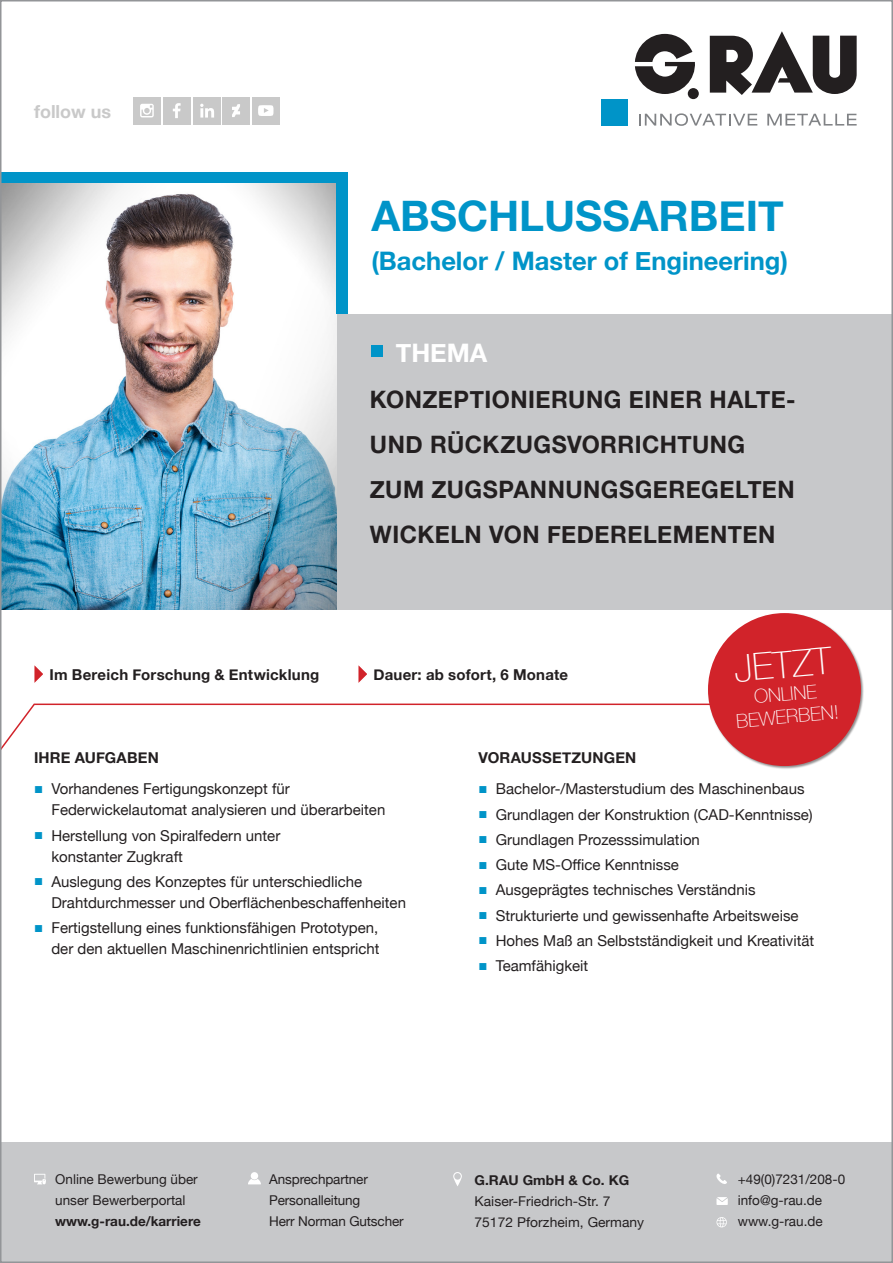
<style>
.page{position:relative;width:893px;height:1263px;background:#fff}
.page>*{position:absolute;margin:0;border:0;box-sizing:border-box;transform-origin:0 0}
.t1{font:700 42px "Helvetica Neue";color:#0094c8}
.t2{font:100 37.35px "Helvetica Neue";color:#fff}
.t3{font:700 25.5px "Helvetica Neue";color:#0094c8}
.t4{font:700 25.5px "Helvetica Neue";color:#fff}
.t5{font:700 24px/45px "Helvetica Neue";letter-spacing:.02em;color:#231f20}
.t6{font:100 19.05px "Helvetica Neue";color:#fff}
.t7{font:100 18.9px "Helvetica Neue";color:#fff}
.t8{font:700 18px "Helvetica Neue";color:#c9c9c9}
.t9{font:15px/21px "Helvetica Neue";color:#231f20}
.t10{font:700 15px "Helvetica Neue";letter-spacing:.01em;color:#231f20}
.t11{font:13.5px/21px "Helvetica Neue";color:#231f20}
.t12{font:700 13.5px "Helvetica Neue";color:#231f20}
.s1{font-family:"Arial";color:#0094c8}
</style>
<div class="page">
<div style="left:0;top:1142px;width:893px;height:121px;background:#c7c8ca"></div>
<svg style="left:34px;top:1174px;width:12px;height:10px"></svg>
<svg style="left:248px;top:1172px;width:13px;height:12px"></svg>
<svg style="left:453px;top:1172px;width:9px;height:14px"></svg>
<div style="left:454px;top:1173px;width:7px;height:7px;background:#c7c8ca;border-radius:50%"></div>
<svg style="left:716px;top:1173px;width:11px;height:11px"></svg>
<svg style="left:716px;top:1197px;width:12px;height:8px"></svg>
<svg style="left:716px;top:1217px;width:11px;height:10px"></svg>
<div style="left:222px;top:97px;width:28px;height:27px;background:#c9c9c9"></div>
<svg style="left:232px;top:104px;width:8px;height:13px"></svg>
<div style="left:252px;top:97px;width:28px;height:27px;background:#c9c9c9"></div>
<svg style="left:258px;top:105px;width:16px;height:11px"></svg>
<div style="left:193px;top:97px;width:27px;height:27px;background:#c9c9c9"></div>
<svg style="left:200px;top:104px;width:14px;height:14px"></svg>
<div style="left:163px;top:97px;width:28px;height:27px;background:#c9c9c9"></div>
<svg style="left:173px;top:103px;width:8px;height:15px"></svg>
<div style="left:133px;top:97px;width:28px;height:27px;background:#c9c9c9"></div>
<svg style="left:140px;top:104px;width:14px;height:13px"></svg>
<svg style="left:34px;top:665px;width:9px;height:18px"></svg>
<svg style="left:358px;top:665px;width:9px;height:18px"></svg>
<div style="left:688px;top:88px;width:11px;height:11px;background:#231f20;border-radius:50%"></div>
<div style="left:601px;top:99px;width:27px;height:27px;background:#0094c8"></div>
<svg style="left:635px;top:34px;width:61px;height:60px"></svg>
<svg style="left:710px;top:31px;width:147px;height:64px"></svg>
<svg style="left:639px;top:113px;width:118px;height:13px"></svg>
<svg style="left:767px;top:114px;width:90px;height:12px"></svg>
<svg style="left:3px;top:703px;width:704px;height:45px"></svg>
<div style="left:0;top:172px;width:347px;height:19px;background:#0094c8"></div>
<div style="left:3px;top:314px;width:890px;height:295px;background:#c7c8ca"></div>
<div style="left:371px;top:346px;width:12px;height:11px;background:#0094c8"></div>
<img style="left:3px;top:183px;width:333px;height:426px">
<div style="left:336px;top:183px;width:11px;height:131px;background:#0094c8"></div>
<div style="left:707px;top:613px;width:157px;height:156px;background:#231f20;opacity:.5"></div>
<div style="left:708px;top:613px;width:153px;height:153px;background:#d1232a;border-radius:50%"></div>
<p class="t8" style="left:34px;top:97px;width:79px">follow us</p>
<p class="t1" style="left:371px;top:183px;width:414px">ABSCHLUSSARBEIT</p>
<p class="t3" style="left:371px;top:241px;width:418px">(Bachelor / Master of Engineering)</p>
<p class="t4" style="left:396px;top:333px;width:93px">THEMA</p>
<p class="t5" style="left:370px;top:378px;width:427px">KONZEPTIONIERUNG EINER HALTE-<br>UND RÜCKZUGSVORRICHTUNG</p>
<p class="t5" style="left:370px;top:468px;width:426px">ZUM ZUGSPANNUNGSGEREGELTEN</p>
<p class="t5" style="left:370px;top:513px;width:407px">WICKELN VON FEDERELEMENTEN</p>
<p class="t10" style="left:50px;top:663px;width:271px">Im Bereich Forschung &amp; Entwicklung</p>
<p class="t10" style="left:374px;top:663px;width:196px">Dauer: ab sofort, 6 Monate</p>
<p class="t2" style="left:732px;top:640px;width:99px;rotate:-5deg">JETZT</p>
<p class="t7" style="left:753px;top:682px;width:64px;rotate:-5deg">ONLINE</p>
<p class="t6" style="left:735px;top:706px;width:104px;rotate:-5deg">BEWERBEN!</p>
<p class="t10" style="left:34px;top:746px;width:126px">IHRE AUFGABEN</p>
<p class="t9" style="left:51px;top:779px;width:335px;text-indent:-17px"><span class="s1">■</span> Vorhandenes Fertigungskonzept für<br>Federwickelautomat analysieren und überarbeiten</p>
<p class="t9" style="left:51px;top:825px;width:230px;text-indent:-17px"><span class="s1">■</span> Herstellung von Spiralfedern unter konstanter Zugkraft</p>
<p class="t9" style="left:51px;top:872px;width:356px;text-indent:-17px"><span class="s1">■</span> Auslegung des Konzeptes für unterschiedliche<br>Drahtdurchmesser und Oberflächenbeschaffenheiten</p>
<p class="t9" style="left:34px;top:918px;width:347px;text-align:right"><span class="s1">■</span> Fertigstellung eines funktionsfähigen Prototypen, der den aktuellen Maschinenrichtlinien entspricht</p>
<p class="t10" style="left:478px;top:746px;width:159px">VORAUSSETZUNGEN</p>
<p class="t9" style="left:478px;top:779px;width:328px"><span class="s1">■</span> Bachelor-/Masterstudium des Maschinenbaus</p>
<p class="t9" style="left:478px;top:804px;width:336px"><span class="s1">■</span> Grundlagen der Konstruktion (CAD-Kenntnisse)</p>
<p class="t9" style="left:478px;top:830px;width:223px"><span class="s1">■</span> Grundlagen Prozesssimulation</p>
<p class="t9" style="left:478px;top:855px;width:202px"><span class="s1">■</span> Gute MS-Office Kenntnisse</p>
<p class="t9" style="left:478px;top:880px;width:279px"><span class="s1">■</span> Ausgeprägtes technisches Verständnis</p>
<p class="t9" style="left:478px;top:905px;width:322px"><span class="s1">■</span> Strukturierte und gewissenhafte Arbeitsweise</p>
<p class="t9" style="left:478px;top:931px;width:337px"><span class="s1">■</span> Hohes Maß an Selbstständigkeit und Kreativität</p>
<p class="t9" style="left:478px;top:956px;width:111px"><span class="s1">■</span> Teamfähigkeit</p>
<p class="t11" style="left:55px;top:1170px;width:144px">Online Bewerbung über unser Bewerberportal</p>
<p class="t12" style="left:55px;top:1211px;width:147px">www.g-rau.de/karriere</p>
<p class="t11" style="left:269px;top:1170px;width:136px">Ansprechpartner<br>Personalleitung<br>Herr Norman Gutscher</p>
<p class="t12" style="left:474px;top:1169px;width:156px">G.RAU GmbH &amp; Co. KG</p>
<p class="t11" style="left:474px;top:1191px;width:171px">Kaiser-Friedrich-Str. 7<br>75172 Pforzheim, Germany</p>
<p class="t11" style="left:738px;top:1170px;width:109px">+49(0)7231/208-0 info@g-rau.de www.g-rau.de</p>
</div>
